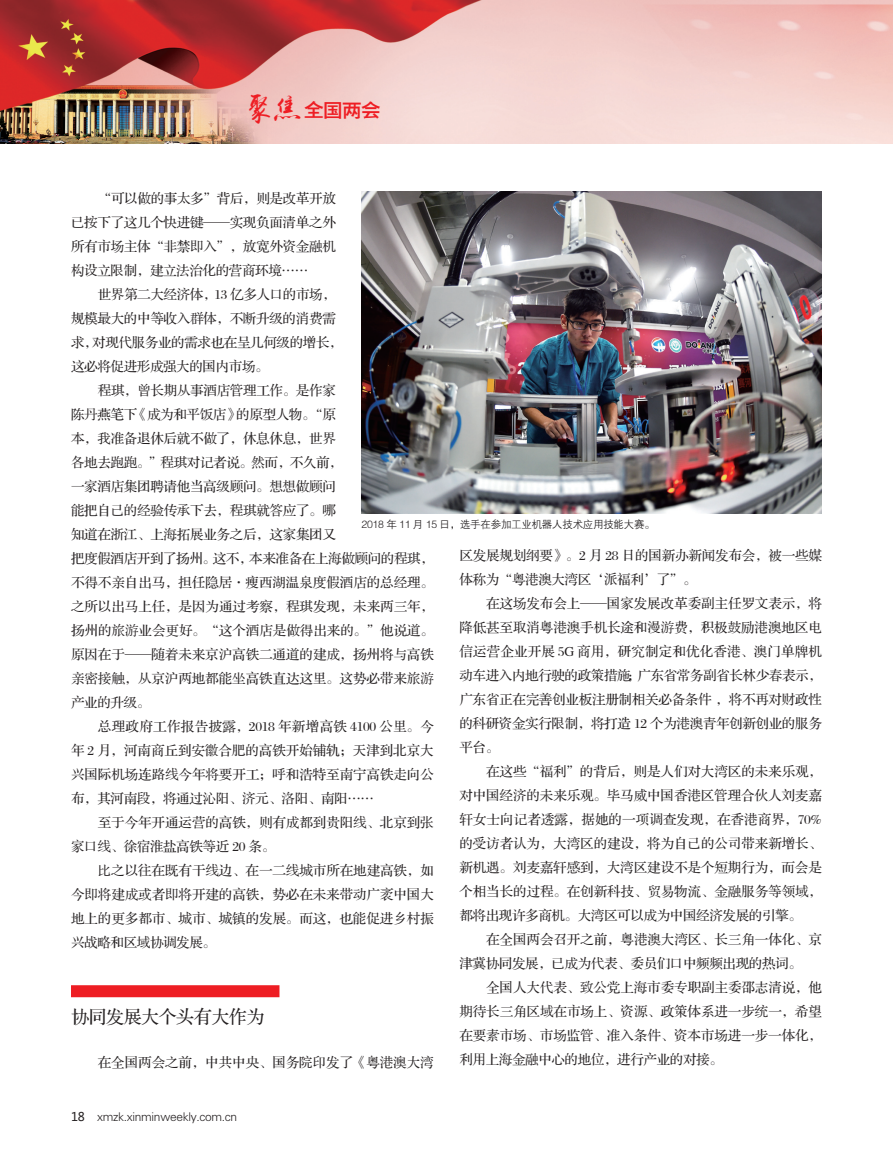
<style>
.page{position:relative;width:893px;height:1157px;background:#fff}
.page>*{position:absolute;margin:0;border:0;box-sizing:border-box;transform-origin:0 0}
.t1{font:19.5px "FZYDZHJW GB1 0";color:#ee1d23}
.t2{font:18px "FZS3 K GBK1 0";letter-spacing:-.025em;color:#231f20}
.t3{font:13.5px/24px "FZS3 JW GB1 0";letter-spacing:-.02em;color:#231f20;text-align:justify}
.t4{font:13.5px "FZS3 JW GB1 0";color:#231f20}
.t5{font:12px "FZXH1 JW GB1 0";letter-spacing:-.025em;color:#231f20}
.t6{font:10.5px "FZZDXJW GB1 0";letter-spacing:-.025em;color:#231f20}
.s1{font-family:"yuweij";font-size:28.5px}
.s2{font-family:"Microsoft Ya Hei"}
</style>
<div class="page">
<img style="left:0;top:0;width:893px;height:144px">
<div style="left:71px;top:985px;width:208px;height:12px;background:#ee1d23"></div>
<img style="left:361px;top:191px;width:461px;height:322px">
<h1 class="t1" style="left:245px;top:99px;width:138px"><span class="s1">聚焦</span>全国两会</h1>
<p class="t3" style="left:71px;top:187px;width:266px;text-indent:27px">“可以做的事太多”背后，则是改革开放已按下了这几个快进键——实现负面清单之外所有市场主体“非禁即入”，放宽外资金融机构设立限制，建立法治化的营商环境……</p>
<p class="t3" style="left:71px;top:283px;width:273px;text-align:left;text-indent:27px">世界第二大经济体，13 亿多人口的市场，规模最大的中等收入群体，不断升级的消费需求，对现代服务业的需求也在呈几何级的增长，这必将促进形成强大的国内市场。</p>
<p class="t3" style="left:71px;top:379px;width:364px;text-align:left;text-indent:27px">程琪，曾长期从事酒店管理工作。是作家<br>陈丹燕笔下《成为和平饭店》的原型人物。“原<br>本，我准备退休后就不做了，休息休息，世界<br>各地去跑跑。”程琪对记者说。然而，不久前，<br>一家酒店集团聘请他当高级顾问。想想做顾问<br>能把自己的经验传承下去，程琪就答应了。哪<br>知道在浙江、上海拓展业务之后，这家集团又<br>把度假酒店开到了扬州。这不，本来准备在上海做顾问的程琪，不得不亲自出马，担任隐居·瘦西湖温泉度假酒店的总经理。之所以出马上任，是因为通过考察，程琪发现，未来两三年，扬州的旅游业会更好。“这个酒店是做得出来的。”他说道。原因在于——随着未来京沪高铁二通道的建成，扬州将与高铁亲密接触，从京沪两地都能坐高铁直达这里。这势必带来旅游产业的升级。</p>
<p class="t3" style="left:71px;top:715px;width:364px;text-indent:27px">总理政府工作报告披露，2018 年新增高铁 4100 公里。今年 2 月，河南商丘到安徽合肥的高铁开始铺轨；天津到北京大兴国际机场连路线今年将要开工；呼和浩特至南宁高铁走向公布，其河南段，将通过沁阳、济元、洛阳、南阳……</p>
<p class="t3" style="left:71px;top:811px;width:364px;text-indent:27px">至于今年开通运营的高铁，则有成都到贵阳线、北京到张家口线、徐宿淮盐高铁等近 20 条。</p>
<p class="t3" style="left:71px;top:859px;width:364px;text-indent:27px">比之以往在既有干线边、在一二线城市所在地建高铁，如今即将建成或者即将开建的高铁，势必在未来带动广袤中国大地上的更多都市、城市、城镇的发展。而这，也能促进乡村振兴战略和区域协调发展。</p>
<p class="t6" style="left:361px;top:518px;width:295px">2018 年 11 月 15 日，选手在参加工业机器人技术应用技能大赛。</p>
<p class="t3" style="left:459px;top:544px;width:364px">区发展规划纲要》。2 月 28 日的国新办新闻发布会，被一些媒体称为“粤港澳大湾区‘派福利’了”。</p>
<p class="t3" style="left:459px;top:592px;width:364px;text-indent:27px">在这场发布会上——国家发展改革委副主任罗文表示，将降低甚至取消粤港澳手机长途和漫游费，积极鼓励港澳地区电信运营企业开展 5G 商用，研究制定和优化香港、澳门单牌机动车进入内地行驶的政策措施；广东省常务副省长林少春表示，广东省正在完善创业板注册制相关必备条件 ，将不再对财政性的科研资金实行限制，将打造 12 个为港澳青年创新创业的服务平台。</p>
<p class="t3" style="left:459px;top:760px;width:364px;text-indent:27px">在这些“福利”的背后，则是人们对大湾区的未来乐观，对中国经济的未来乐观。毕马威中国香港区管理合伙人刘麦嘉轩女士向记者透露，据她的一项调查发现，在香港商界，70%的受访者认为，大湾区的建设，将为自己的公司带来新增长、新机遇。刘麦嘉轩感到，大湾区建设不是个短期行为，而会是个相当长的过程。在创新科技、贸易物流、金融服务等领域，都将出现许多商机。大湾区可以成为中国经济发展的引擎。</p>
<p class="t3" style="left:459px;top:928px;width:364px;text-indent:27px">在全国两会召开之前，粤港澳大湾区、长三角一体化、京津冀协同发展，已成为代表、委员们口中频频出现的热词。</p>
<p class="t3" style="left:459px;top:976px;width:364px;text-indent:27px">全国人大代表、致公党上海市委专职副主委邵志清说，他期待长三角区域在市场上、资源、政策体系进一步统一，希望在要素市场、市场监管、准入条件、资本市场进一步一体化，利用上海金融中心的地位，进行产业的对接。</p>
<h2 class="t2" style="left:71px;top:1007px;width:195px">协同发展大个头有大作为</h2>
<p class="t4" style="left:98px;top:1055px;width:337px">在全国两会之前，中共中央、国务院印发了《粤港澳大湾</p>
<p class="t5" style="left:71px;top:1109px;width:168px"><span class="s2">18</span> xmzk.xinminweekly.com.cn</p>
</div>
